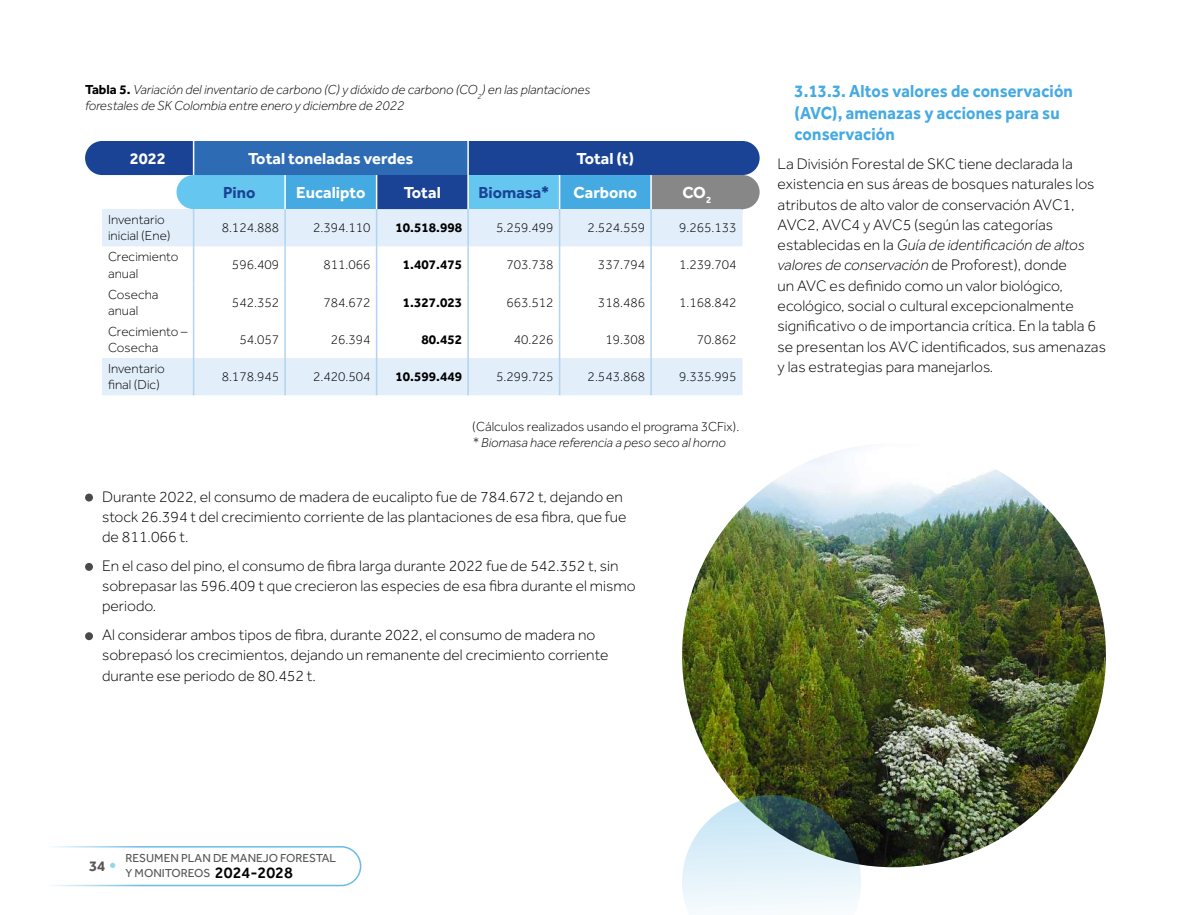
<style>
.page{position:relative;width:1191px;height:915px;background:#fff}
.page>*{position:absolute;margin:0;border:0;box-sizing:border-box;transform-origin:0 0}
.t1{font:700 18px/21.6px "Effra";letter-spacing:.01em;color:#44aae1;scale:.92 1}
.t2{font:700 16.5px "Effra";color:#fff}
.t3{font:700 16.5px "Effra";color:#1a4395}
.t4{font:300 15.75px/20.2px "Effra";color:#000}
.t5{font:700 15px "Effra";color:#575756}
.t6{font:300 13.5px/16.2px "Effra";color:#000}
.t7{font:italic 300 13.5px/16.2px "Effra";color:#000}
.t8{font:700 13.5px "Effra";color:#000}
.t9{font:12px/15px "Effra";color:#575756}
.s1{font-weight:700;font-style:normal}
.s2{font-style:italic}
.s3{font-weight:500;font-size:16.2px;color:#000}
</style>
<div class="page">
<img style="left:682px;top:443px;width:424px;height:424px;border-radius:212px">
<svg style="left:682px;top:794px;width:179px;height:117px"></svg>
<div style="left:85px;top:493px;width:8px;height:8px;background:#4a4a49;border-radius:50%"></div>
<div style="left:85px;top:562px;width:8px;height:8px;background:#4a4a49;border-radius:50%"></div>
<div style="left:85px;top:632px;width:8px;height:8px;background:#4a4a49;border-radius:50%"></div>
<svg style="left:102px;top:141px;width:636px;height:68px;background:#4383c0"></svg>
<div style="left:376px;top:175px;width:92px;height:34px;background:#1a4395"></div>
<div style="left:651px;top:175px;width:91px;height:34px;background:#878787"></div>
<svg style="left:102px;top:209px;width:640px;height:186px"></svg>
<hr style="left:284px;top:175px;width:2px;height:34px;background:#fff">
<hr style="left:376px;top:175px;width:1px;height:34px;background:#fff">
<hr style="left:467px;top:175px;width:2px;height:34px;background:#fff">
<hr style="left:559px;top:175px;width:1px;height:34px;background:#fff">
<hr style="left:650px;top:175px;width:2px;height:34px;background:#fff">
<hr style="left:193px;top:141px;width:1px;height:34px;background:#fff">
<hr style="left:467px;top:141px;width:2px;height:34px;background:#fff">
<hr style="left:193px;top:209px;width:1px;height:37px;background:#b2d4f1">
<hr style="left:284px;top:209px;width:2px;height:37px;background:#b2d4f1">
<hr style="left:376px;top:209px;width:1px;height:37px;background:#b2d4f1">
<hr style="left:467px;top:209px;width:2px;height:37px;background:#b2d4f1">
<hr style="left:559px;top:209px;width:1px;height:37px;background:#b2d4f1">
<hr style="left:650px;top:209px;width:2px;height:37px;background:#b2d4f1">
<hr style="left:193px;top:246px;width:1px;height:37px;background:#b2d4f1">
<hr style="left:284px;top:246px;width:2px;height:37px;background:#b2d4f1">
<hr style="left:376px;top:246px;width:1px;height:37px;background:#b2d4f1">
<hr style="left:467px;top:246px;width:2px;height:37px;background:#b2d4f1">
<hr style="left:559px;top:246px;width:1px;height:37px;background:#b2d4f1">
<hr style="left:650px;top:246px;width:2px;height:37px;background:#b2d4f1">
<hr style="left:193px;top:283px;width:1px;height:38px;background:#b2d4f1">
<hr style="left:284px;top:283px;width:2px;height:38px;background:#b2d4f1">
<hr style="left:376px;top:283px;width:1px;height:38px;background:#b2d4f1">
<hr style="left:467px;top:283px;width:2px;height:38px;background:#b2d4f1">
<hr style="left:559px;top:283px;width:1px;height:38px;background:#b2d4f1">
<hr style="left:650px;top:283px;width:2px;height:38px;background:#b2d4f1">
<hr style="left:193px;top:321px;width:1px;height:37px;background:#b2d4f1">
<hr style="left:284px;top:321px;width:2px;height:37px;background:#b2d4f1">
<hr style="left:376px;top:321px;width:1px;height:37px;background:#b2d4f1">
<hr style="left:467px;top:321px;width:2px;height:37px;background:#b2d4f1">
<hr style="left:559px;top:321px;width:1px;height:37px;background:#b2d4f1">
<hr style="left:650px;top:321px;width:2px;height:37px;background:#b2d4f1">
<hr style="left:193px;top:358px;width:1px;height:37px;background:#b2d4f1">
<hr style="left:284px;top:358px;width:2px;height:37px;background:#b2d4f1">
<hr style="left:376px;top:358px;width:1px;height:37px;background:#b2d4f1">
<hr style="left:467px;top:358px;width:2px;height:37px;background:#b2d4f1">
<hr style="left:559px;top:358px;width:1px;height:37px;background:#b2d4f1">
<hr style="left:650px;top:358px;width:2px;height:37px;background:#b2d4f1">
<div style="left:85px;top:141px;width:34px;height:34px;background:#1a4395;border-radius:50%"></div>
<div style="left:176px;top:175px;width:35px;height:34px;background:#65c7ef;border-radius:50%"></div>
<div style="left:725px;top:175px;width:34px;height:34px;background:#878787;border-radius:50%"></div>
<div style="left:725px;top:141px;width:34px;height:34px;background:#1a4395;border-radius:50%"></div>
<svg style="left:52px;top:846px;width:310px;height:40px"></svg>
<p class="t7" style="left:85px;top:81px;width:506px"><span class="s1">Tabla 5.</span> Variación del inventario de carbono (C) y dióxido de carbono (CO<sub>2</sub>) en las plantaciones forestales de SK Colombia entre enero y diciembre de 2022</p>
<p class="t2" style="left:130px;top:148px;width:37px">2022</p>
<p class="t2" style="left:248px;top:148px;width:167px">Total toneladas verdes</p>
<p class="t2" style="left:576px;top:148px;width:59px">Total (t)</p>
<p class="t3" style="left:223px;top:182px;width:34px">Pino</p>
<p class="t2" style="left:296px;top:182px;width:71px">Eucalipto</p>
<p class="t2" style="left:404px;top:182px;width:39px">Total</p>
<p class="t3" style="left:478px;top:182px;width:72px">Biomasa*</p>
<p class="t2" style="left:573px;top:182px;width:65px">Carbono</p>
<p class="t2" style="left:682px;top:182px;width:30px">CO<sub>2</sub></p>
<p class="t6" style="left:108px;top:211px;width:64px">Inventario inicial (Ene)</p>
<p class="t6" style="left:222px;top:219px;width:59px">8.124.888</p>
<p class="t6" style="left:313px;top:219px;width:59px">2.394.110</p>
<p class="t8" style="left:395px;top:219px;width:68px">10.518.998</p>
<p class="t6" style="left:496px;top:219px;width:59px">5.259.499</p>
<p class="t6" style="left:587px;top:219px;width:59px">2.524.559</p>
<p class="t6" style="left:679px;top:219px;width:59px">9.265.133</p>
<p class="t6" style="left:108px;top:248px;width:72px">Crecimiento anual</p>
<p class="t6" style="left:232px;top:257px;width:49px">596.409</p>
<p class="t6" style="left:323px;top:257px;width:49px">811.066</p>
<p class="t8" style="left:403px;top:256px;width:61px">1.407.475</p>
<p class="t6" style="left:506px;top:257px;width:49px">703.738</p>
<p class="t6" style="left:598px;top:257px;width:49px">337.794</p>
<p class="t6" style="left:679px;top:257px;width:59px">1.239.704</p>
<p class="t6" style="left:108px;top:286px;width:52px">Cosecha anual</p>
<p class="t6" style="left:232px;top:294px;width:49px">542.352</p>
<p class="t6" style="left:323px;top:294px;width:49px">784.672</p>
<p class="t8" style="left:403px;top:294px;width:61px">1.327.023</p>
<p class="t6" style="left:506px;top:294px;width:49px">663.512</p>
<p class="t6" style="left:598px;top:294px;width:49px">318.486</p>
<p class="t6" style="left:679px;top:294px;width:59px">1.168.842</p>
<p class="t6" style="left:108px;top:323px;width:81px">Crecimiento –<br>Cosecha</p>
<p class="t6" style="left:239px;top:331px;width:41px">54.057</p>
<p class="t6" style="left:331px;top:331px;width:41px">26.394</p>
<p class="t8" style="left:421px;top:331px;width:42px">80.452</p>
<p class="t6" style="left:514px;top:331px;width:41px">40.226</p>
<p class="t6" style="left:605px;top:331px;width:41px">19.308</p>
<p class="t6" style="left:697px;top:331px;width:41px">70.862</p>
<p class="t6" style="left:108px;top:360px;width:58px">Inventario final (Dic)</p>
<p class="t6" style="left:222px;top:368px;width:59px">8.178.945</p>
<p class="t6" style="left:313px;top:368px;width:59px">2.420.504</p>
<p class="t8" style="left:395px;top:368px;width:68px">10.599.449</p>
<p class="t6" style="left:496px;top:368px;width:59px">5.299.725</p>
<p class="t6" style="left:587px;top:368px;width:59px">2.543.868</p>
<p class="t6" style="left:679px;top:368px;width:59px">9.335.995</p>
<p class="t6" style="left:472px;top:418px;width:268px">(Cálculos realizados usando el programa 3CFix).</p>
<p class="t7" style="left:472px;top:434px;width:255px">* Biomasa hace referencia a peso seco al horno</p>
<p class="t4" style="left:102px;top:486px;width:526px">Durante 2022, el consumo de madera de eucalipto fue de 784.672 t, dejando en stock 26.394 t del crecimiento corriente de las plantaciones de esa fibra, que fue de 811.066 t.</p>
<p class="t4" style="left:102px;top:555px;width:535px">En el caso del pino, el consumo de fibra larga durante 2022 fue de 542.352 t, sin sobrepasar las 596.409 t que crecieron las especies de esa fibra durante el mismo periodo.</p>
<p class="t4" style="left:102px;top:624px;width:508px">Al considerar ambos tipos de fibra, durante 2022, el consumo de madera no sobrepasó los crecimientos, dejando un remanente del crecimiento corriente durante ese periodo de 80.452 t.</p>
<p class="t1" style="left:794px;top:80px;width:304px">3.13.3. Altos valores de conservación (AVC), amenazas y acciones para su conservación</p>
<p class="t4" style="left:777px;top:154px;width:330px">La División Forestal de SKC tiene declarada la existencia en sus áreas de bosques naturales los atributos de alto valor de conservación AVC1, AVC2, AVC4 y AVC5 (según las categorías establecidas en la <span class="s2">Guía de identificación de altos valores de conservación</span> de Proforest), donde<br>un AVC es definido como un valor biológico, ecológico, social o cultural excepcionalmente significativo o de importancia crítica. En la tabla 6 se presentan los AVC identificados, sus amenazas y las estrategias para manejarlos.</p>
<p class="t5" style="left:89px;top:856px;width:18px">34</p>
<p class="t9" style="left:125px;top:850px;width:212px">RESUMEN PLAN DE MANEJO FORESTAL<br>Y MONITOREOS <span class="s3">2024-2028</span></p>
</div>
